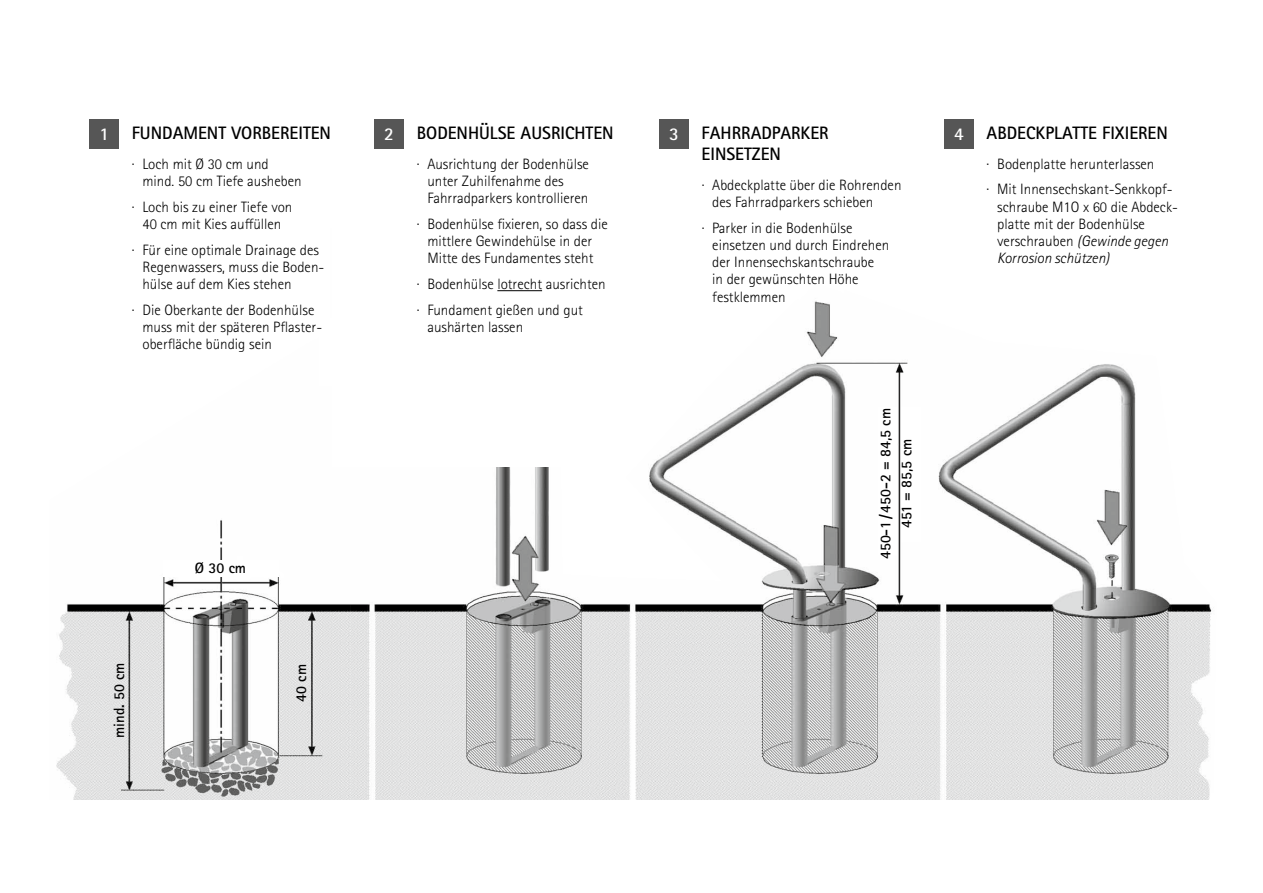
<style>
.page{position:relative;width:1263px;height:893px;background:#fff}
.page>*{position:absolute;margin:0;border:0;box-sizing:border-box;transform-origin:0 0}
.t1{font:700 18px/21px "Rotis Sans Serif Std";color:#000}
.t2{font:700 18px "Rotis Sans Serif Std";color:#fff}
.t3{font:300 15px/17.2px "Rotis Sans Serif Std";color:#000}
.t4{font:700 15px/21px "Rotis Sans Serif Std";color:#000;text-align:center}
.s1{font-style:italic}
</style>
<div class="page">
<img style="left:56px;top:301px;width:1156px;height:498px">
<div style="left:332px;top:224px;width:285px;height:242px;background:#fff"></div>
<div style="left:163px;top:560px;width:115px;height:16px;background:#fff"></div>
<div style="left:944px;top:119px;width:30px;height:30px;background:#565656"></div>
<div style="left:659px;top:119px;width:30px;height:30px;background:#565656"></div>
<div style="left:89px;top:119px;width:30px;height:30px;background:#565656"></div>
<div style="left:374px;top:119px;width:30px;height:30px;background:#565656"></div>
<hr style="left:497px;top:290px;width:45px;height:1px;background:#000">
<p class="t1" style="left:417px;top:122px;width:198px">BODENHÜLSE AUSRICHTEN</p>
<p class="t3" style="left:427px;top:155px;width:163px;text-indent:-11px">· Ausrichtung der Bodenhülse unter Zuhilfenahme des<br>Fahrradparkers kontrollieren</p>
<p class="t3" style="left:417px;top:215px;width:193px;text-align:center">· Bodenhülse fixieren, so dass die mittlere Gewindehülse in der<br>Mitte des Fundamentes steht</p>
<p class="t3" style="left:417px;top:271px;width:190px;line-height:25.8px">· Bodenhülse lotrecht ausrichten · Fundament gießen und gut</p>
<p class="t3" style="left:427px;top:319px;width:97px">aushärten lassen</p>
<p class="t1" style="left:132px;top:122px;width:201px">FUNDAMENT VORBEREITEN</p>
<p class="t3" style="left:142px;top:155px;width:161px;text-indent:-11px">· Loch mit Ø 30 cm und mind. 50 cm Tiefe ausheben</p>
<p class="t3" style="left:132px;top:198px;width:162px;text-align:center">· Loch bis zu einer Tiefe von<br>40 cm mit Kies auffüllen</p>
<p class="t3" style="left:142px;top:241px;width:183px;text-indent:-11px">· Für eine optimale Drainage des<br>Regenwassers, muss die Boden&shy;hülse auf dem Kies stehen</p>
<p class="t3" style="left:142px;top:302px;width:181px;text-indent:-11px">· Die Oberkante der Bodenhülse muss mit der späteren Pflaster&shy;oberfläche bündig sein</p>
<p class="t1" style="left:702px;top:122px;width:129px">FAHRRADPARKER<br>EINSETZEN</p>
<p class="t3" style="left:712px;top:176px;width:191px;text-indent:-11px">· Abdeckplatte über die Rohrenden des Fahrradparkers schieben</p>
<p class="t3" style="left:712px;top:219px;width:178px;text-indent:-11px">· Parker in die Bodenhülse einsetzen und durch Eindrehen der Innensechskantschraube<br>in der gewünschten Höhe festklemmen</p>
<p class="t2" style="left:99px;top:123px;width:11px">1</p>
<p class="t2" style="left:384px;top:123px;width:11px">2</p>
<p class="t2" style="left:669px;top:123px;width:11px">3</p>
<p class="t2" style="left:954px;top:123px;width:11px">4</p>
<p class="t4" style="left:195px;top:557px;width:53px">Ø 30 cm</p>
<p class="t4" style="left:875px;top:559px;width:153px;rotate:-90deg">450-1/450-2 = 84,5 cm<br>451 = 85,5 cm</p>
<p class="t1" style="left:986px;top:122px;width:183px">ABDECKPLATTE FIXIEREN</p>
<p class="t3" style="left:986px;top:151px;width:188px;line-height:25.8px">· Bodenplatte herunterlassen<br>· Mit Innensechskant-Senkkopf-</p>
<p class="t3" style="left:997px;top:198px;width:182px">schraube M1O x 60 die Abdeck&shy;platte mit der Bodenhülse verschrauben <span class="s1">(Gewinde gegen<br>Korrosion schützen)</span></p>
<p class="t4" style="left:109px;top:738px;width:77px;rotate:-90deg">mind. 50 cm</p>
<p class="t4" style="left:290px;top:702px;width:39px;rotate:-90deg">40 cm</p>
</div>
